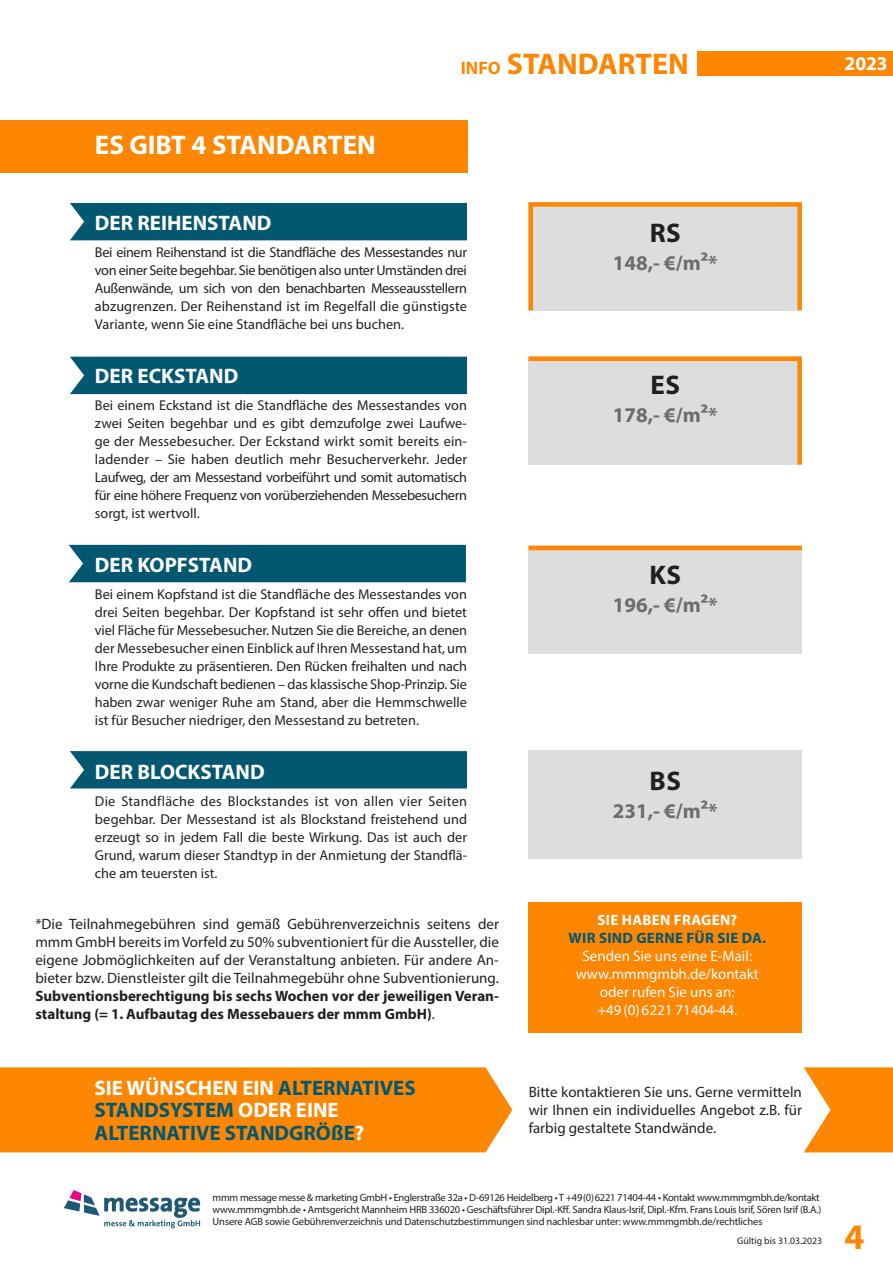
<style>
.page{position:relative;width:893px;height:1263px;background:#fff}
.page>*{position:absolute;margin:0;border:0;box-sizing:border-box;transform-origin:0 0}
.t1{font:700 36px "Myriad Pro";color:#fd8603}
.t2{font:700 30px "Myriad Pro";color:#fd8603}
.t3{font:700 27px "Myriad Pro";color:#fff}
.t4{font:700 27px "Myriad Pro";letter-spacing:.02em;color:#231f20}
.t5{font:700 21px/22.5px "Myriad Pro";color:#035771}
.t6{font:700 21px "Myriad Pro";color:#fff}
.t7{font:700 21px "Myriad Pro";color:#6c6d70}
.t8{font:700 19.5px "Myriad Pro";color:#fff}
.t9{font:15px/18px "Myriad Pro";color:#231f20;text-align:justify}
.t10{font:700 15px/18px "Myriad Pro";color:#231f20}
.t11{font:15px/18px "Myriad Pro";color:#fff;text-align:center}
.t12{font:700 15px "Myriad Pro";letter-spacing:.02em;color:#035771}
.t13{font:700 15px "Myriad Pro";color:#fff}
.t14{font:14.25px/18px "Myriad Pro";color:#231f20;text-align:justify}
.t15{font:10.5px/12px "Myriad Pro";letter-spacing:-.02em;color:#231f20}
.t16{font:9.75px "Myriad Pro";color:#231f20}
.s1{font-size:18px}
.s2{font-weight:400}
.s3{color:#fff}
</style>
<div class="page">
<svg style="left:64px;top:1190px;width:136px;height:38px"></svg>
<div style="left:697px;top:52px;width:196px;height:24px;background:#fd8603"></div>
<svg style="left:804px;top:1067px;width:89px;height:85px;background:#fd9829"></svg>
<div style="left:70px;top:751px;width:397px;height:37px;background:#035771"></div>
<div style="left:69px;top:545px;width:397px;height:37px;background:#035771"></div>
<div style="left:70px;top:357px;width:397px;height:37px;background:#035771"></div>
<div style="left:70px;top:203px;width:397px;height:37px;background:#035771"></div>
<div style="left:529px;top:202px;width:273px;height:108px;background:#dcdddf"></div>
<div style="left:529px;top:202px;width:273px;height:110px;border:4px solid #fd8603"></div>
<svg style="left:528px;top:356px;width:274px;height:109px;background:#ddd8d2"></svg>
<div style="left:529px;top:546px;width:273px;height:108px;background:#dcdddf"></div>
<hr style="left:529px;top:546px;width:273px;height:4px;background:#fd8603">
<div style="left:529px;top:751px;width:273px;height:108px;background:#dcdddf"></div>
<div style="left:0;top:120px;width:467px;height:52px;background:#fd8603"></div>
<div style="left:0;top:1067px;width:512px;height:85px;background:#fd8603"></div>
<div style="left:528px;top:902px;width:274px;height:131px;background:#fd8603"></div>
<h2 class="t2" style="left:461px;top:44px;width:229px"><span class="s1">INFO</span> STANDARTEN</h2>
<h3 class="t8" style="left:844px;top:51px;width:45px">2023</h3>
<h3 class="t3" style="left:95px;top:128px;width:282px">ES GIBT 4 STANDARTEN</h3>
<h3 class="t6" style="left:95px;top:209px;width:178px">DER REIHENSTAND</h3>
<p class="t14" style="left:95px;top:243px;width:374px">Bei einem Reihenstand ist die Standfläche des Messestandes nur von einer Seite begehbar. Sie benötigen also unter Umständen drei Außenwände, um sich von den benachbarten Messeausstellern abzugrenzen. Der Reihenstand ist im Regelfall die günstigste Variante, wenn Sie eine Standfläche bei uns buchen.</p>
<h3 class="t6" style="left:95px;top:362px;width:145px">DER ECKSTAND</h3>
<p class="t14" style="left:95px;top:396px;width:374px">Bei einem Eckstand ist die Standfläche des Messestandes von zwei Seiten begehbar und es gibt demzufolge zwei Laufwe&shy;ge der Messebesucher. Der Eckstand wirkt somit bereits ein&shy;ladender – Sie haben deutlich mehr Besucherverkehr. Jeder Laufweg, der am Messestand vorbeiführt und somit automatisch für eine höhere Frequenz von vorüberziehenden Messebesuchern sorgt, ist wertvoll.</p>
<h3 class="t6" style="left:95px;top:551px;width:159px">DER KOPFSTAND</h3>
<p class="t14" style="left:95px;top:585px;width:374px">Bei einem Kopfstand ist die Standfläche des Messestandes von drei Seiten begehbar. Der Kopfstand ist sehr offen und bietet viel Fläche für Messebesucher. Nutzen Sie die Bereiche, an denen der Messebesucher einen Einblick auf Ihren Messestand hat, um Ihre Produkte zu präsentieren. Den Rücken freihalten und nach vorne die Kundschaft bedienen – das klassische Shop-Prinzip. Sie haben zwar weniger Ruhe am Stand, aber die Hemmschwelle ist für Besucher niedriger, den Messestand zu betreten.</p>
<h3 class="t6" style="left:95px;top:758px;width:171px">DER BLOCKSTAND</h3>
<p class="t14" style="left:95px;top:792px;width:374px">Die Standfläche des Blockstandes ist von allen vier Seiten begehbar. Der Messestand ist als Blockstand freistehend und erzeugt so in jedem Fall die beste Wirkung. Das ist auch der Grund, warum dieser Standtyp in der Anmietung der Standflä&shy;che am teuersten ist.</p>
<p class="t9" style="left:35px;top:914px;width:465px">*Die Teilnahmegebühren sind gemäß Gebührenverzeichnis seitens der mmm GmbH bereits im Vorfeld zu 50% subventioniert für die Aussteller, die eigene Jobmöglichkeiten auf der Veranstaltung anbieten. Für andere An&shy;bieter bzw. Dienstleister gilt die Teilnahmegebühr ohne Subventionierung.</p>
<p class="t10" style="left:35px;top:986px;width:465px">Subventionsberechtigung bis sechs Wochen vor der jeweiligen Veran&shy;staltung (= 1. Aufbautag des Messebauers der mmm GmbH)<span class="s2">.</span></p>
<h3 class="t4" style="left:650px;top:215px;width:33px">RS</h3>
<h3 class="t7" style="left:613px;top:249px;width:107px">148,- €/m²*</h3>
<h3 class="t4" style="left:650px;top:367px;width:31px">ES</h3>
<h3 class="t7" style="left:613px;top:401px;width:107px">178,- €/m²*</h3>
<h3 class="t4" style="left:649px;top:557px;width:33px">KS</h3>
<h3 class="t7" style="left:613px;top:591px;width:107px">196,- €/m²*</h3>
<h3 class="t4" style="left:649px;top:763px;width:33px">BS</h3>
<h3 class="t7" style="left:613px;top:797px;width:107px">231,- €/m²*</h3>
<p class="t13" style="left:597px;top:910px;width:35px">Sie haben</p>
<p class="t13" style="left:674px;top:910px;width:19px">Fragen</p>
<p class="t13" style="left:730px;top:910px;width:8px">?</p>
<p class="t12" style="left:569px;top:928px;width:40px">Wir sind</p>
<p class="t12" style="left:636px;top:928px;width:60px">GERNE für</p>
<p class="t12" style="left:717px;top:928px;width:50px">Sieda.</p>
<p class="t11" style="left:576px;top:947px;width:185px">Senden Sie uns eine E-Mail: www.mmmgmbh.de/kontakt oder rufen Sie uns an: +49(0)6221 71404-44.</p>
<h3 class="t5" style="left:95px;top:1076px;width:323px"><span class="s3">SIE WÜNSCHEN EIN</span> ALTERNATIVES<br>STANDSYSTEM <span class="s3">ODER EINE<br></span>ALTERNATIVE STANDGRÖßE<span class="s3">?</span></h3>
<p class="t9" style="left:529px;top:1083px;width:275px">Bitte kontaktieren Sie uns. Gerne vermitteln wir Ihnen ein individuelles Angebot z.B. für farbig gestaltete Standwände.</p>
<p class="t15" style="left:213px;top:1191px;width:610px">mmm message messe &amp; marketing GmbH • Englerstraße 32a • D-69126 Heidelberg • T +49(0)6221 71404-44 • Kontakt www.mmmgmbh.de/kontakt www.mmmgmbh.de • Amtsgericht Mannheim HRB 336020 • Geschäftsführer Dipl.-Kff. Sandra Klaus-Isrif, Dipl.-Kfm. Frans Louis Isrif, Sören Isrif (B.A.)<br>Unsere AGB sowie Gebührenverzeichnis und Datenschutzbestimmungen sind nachlesbar unter: www.mmmgmbh.de/rechtliches</p>
<p class="t16" style="left:737px;top:1234px;width:86px">Gültig bis 31.03.2023</p>
<h1 class="t1" style="left:844px;top:1213px;width:21px">4</h1>
</div>
